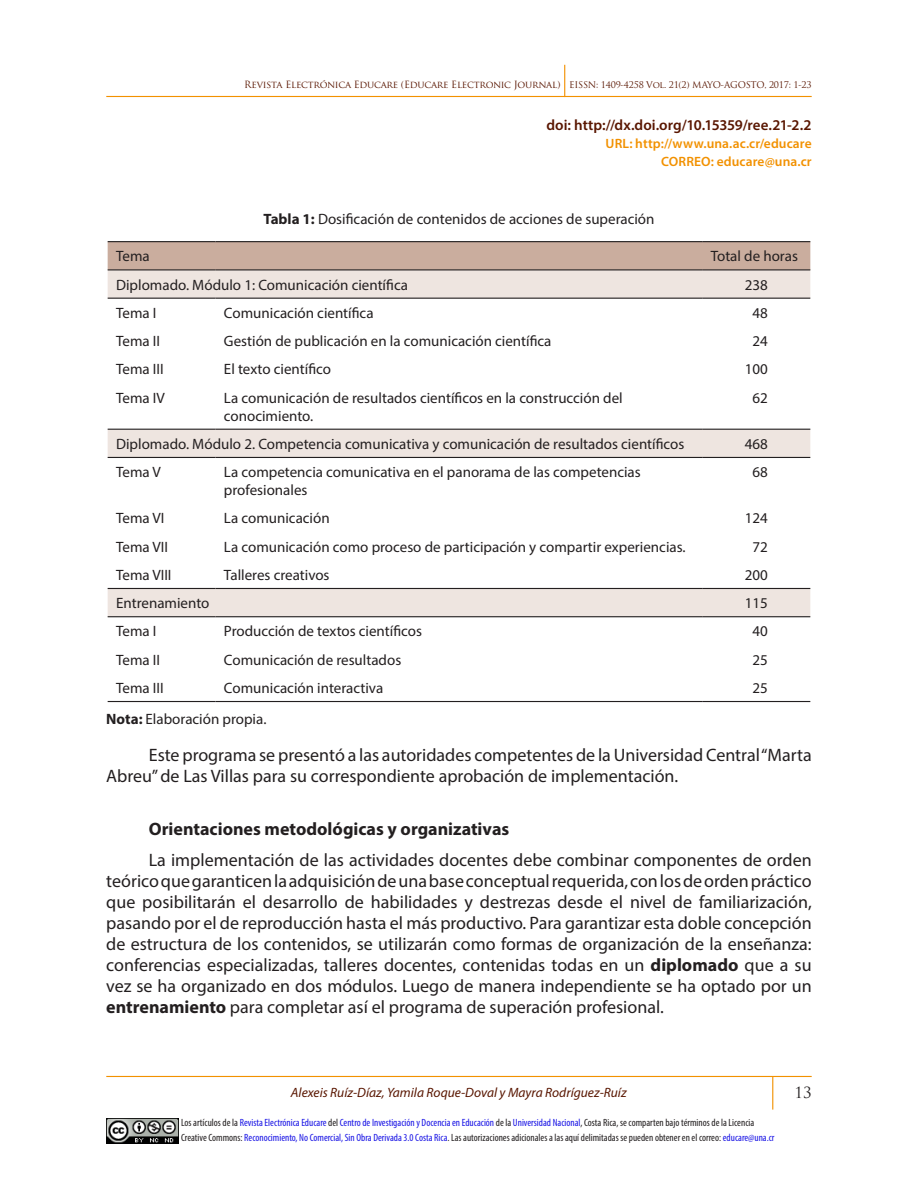
<style>
.page{position:relative;width:918px;height:1188px;background:#fff}
.page>*{position:absolute;margin:0;border:0;box-sizing:border-box;transform-origin:0 0}
.TEXTO{font:18px/21px "Myriad Pro";color:#231f20}
.SUBTITULO_2{font:700 18px "Myriad Pro";color:#231f20}
.t1{font:15px/18px "Myriad Pro";color:#231f20}
.t2{font:600 15px "Myriad Pro";color:#591600}
.t3{font:15px "Trajan Pro";color:#231f20}
.t4{font:italic 13.5px "Myriad Pro";color:#591600}
.t5{font:600 13.5px/18px "Myriad Pro";letter-spacing:.005em;color:#f29100;text-align:right}
.t6{font:condensed 10.5px/15px "Myriad Pro";color:#231f20}
.t7{font:9.75px "Trajan Pro";letter-spacing:-.025em;color:#591600}
.s1{font-size:9px}
.s2{font-weight:700}
.s3{color:#fff}
.s4{color:#1a15e5}
</style>
<div class="page">
<hr style="left:106px;top:1076px;width:706px;height:1px;background:#f29100">
<hr style="left:772px;top:1077px;width:1px;height:33px;background:#f29100">
<img style="left:106px;top:1118px;width:73px;height:26px">
<hr style="left:106px;top:96px;width:706px;height:1px;background:#f29100">
<hr style="left:564px;top:65px;width:1px;height:32px;background:#f29100">
<div style="left:108px;top:242px;width:702px;height:27px;background:#caad9e"></div>
<svg style="left:108px;top:270px;width:702px;height:346px"></svg>
<hr style="left:108px;top:241px;width:107px;height:1px;background:#231f20">
<hr style="left:215px;top:241px;width:487px;height:1px;background:#231f20">
<hr style="left:702px;top:241px;width:108px;height:1px;background:#231f20">
<hr style="left:108px;top:269px;width:107px;height:1px;background:#231f20">
<hr style="left:215px;top:269px;width:487px;height:1px;background:#231f20">
<hr style="left:702px;top:269px;width:108px;height:1px;background:#231f20">
<hr style="left:108px;top:298px;width:107px;height:1px;background:#231f20">
<hr style="left:215px;top:298px;width:487px;height:1px;background:#231f20">
<hr style="left:702px;top:298px;width:108px;height:1px;background:#231f20">
<hr style="left:108px;top:429px;width:107px;height:1px;background:#231f20">
<hr style="left:215px;top:429px;width:487px;height:1px;background:#231f20">
<hr style="left:702px;top:429px;width:108px;height:1px;background:#231f20">
<hr style="left:108px;top:457px;width:107px;height:1px;background:#231f20">
<hr style="left:215px;top:457px;width:487px;height:1px;background:#231f20">
<hr style="left:702px;top:457px;width:108px;height:1px;background:#231f20">
<hr style="left:108px;top:701px;width:107px;height:1px;background:#231f20">
<hr style="left:215px;top:701px;width:487px;height:1px;background:#231f20">
<hr style="left:702px;top:701px;width:108px;height:1px;background:#231f20">
<hr style="left:108px;top:588px;width:107px;height:1px;background:#231f20">
<hr style="left:215px;top:588px;width:487px;height:1px;background:#231f20">
<hr style="left:702px;top:588px;width:108px;height:1px;background:#231f20">
<hr style="left:108px;top:616px;width:107px;height:1px;background:#231f20">
<hr style="left:215px;top:616px;width:487px;height:1px;background:#231f20">
<hr style="left:702px;top:616px;width:108px;height:1px;background:#231f20">
<p class="t7" style="left:244px;top:78px;width:569px">Revista Electrónica Educare (Educare Electronic Journal) <span class="s1">EISSN: 1409-4258 Vol. 21(2) MAYO-AGOSTO, 2017: 1-23</span></p>
<p class="t2" style="left:547px;top:115px;width:267px">doi: http://dx.doi.org/10.15359/ree.21-2.2</p>
<p class="t5" style="left:606px;top:134px;width:208px">URL: http://www.una.ac.cr/educare<br>CORREO: educare@una.cr</p>
<p class="t1" style="left:263px;top:210px;width:393px"><span class="s2">Tabla 1:</span> Dosificación de contenidos de acciones de superación</p>
<p class="t1" style="left:116px;top:247px;width:35px">Tema</p>
<p class="t1" style="left:711px;top:247px;width:89px">Total de horas</p>
<p class="t1" style="left:116px;top:275px;width:293px">Diplomado. Módulo 1: Comunicación científica</p>
<p class="t1" style="left:745px;top:275px;width:25px">238</p>
<p class="t1" style="left:116px;top:304px;width:42px">Tema I</p>
<p class="t1" style="left:224px;top:304px;width:151px">Comunicación científica</p>
<p class="t1" style="left:745px;top:304px;width:25px"><span class="s3">0</span>48</p>
<p class="t1" style="left:116px;top:332px;width:45px">Tema II</p>
<p class="t1" style="left:224px;top:332px;width:329px">Gestión de publicación en la comunicación científica</p>
<p class="t1" style="left:745px;top:332px;width:25px"><span class="s3">0</span>24</p>
<p class="t1" style="left:116px;top:360px;width:49px">Tema III</p>
<p class="t1" style="left:224px;top:360px;width:109px">El texto científico</p>
<p class="t1" style="left:745px;top:360px;width:25px">100</p>
<p class="t1" style="left:116px;top:388px;width:50px">Tema IV</p>
<p class="t1" style="left:224px;top:388px;width:400px">La comunicación de resultados científicos en la construcción del conocimiento.</p>
<p class="t1" style="left:745px;top:388px;width:25px"><span class="s3">0</span>62</p>
<p class="t1" style="left:116px;top:435px;width:570px">Diplomado. Módulo 2. Competencia comunicativa y comunicación de resultados científicos</p>
<p class="t1" style="left:745px;top:435px;width:25px">468</p>
<p class="t1" style="left:116px;top:463px;width:46px">Tema V</p>
<p class="t1" style="left:224px;top:463px;width:418px">La competencia comunicativa en el panorama de las competencias profesionales</p>
<p class="t1" style="left:745px;top:463px;width:25px"><span class="s3">0</span>68</p>
<p class="t1" style="left:116px;top:509px;width:50px">Tema VI</p>
<p class="t1" style="left:224px;top:509px;width:107px">La comunicación</p>
<p class="t1" style="left:745px;top:509px;width:25px">124</p>
<p class="t1" style="left:116px;top:537px;width:53px">Tema VII</p>
<p class="t1" style="left:224px;top:537px;width:463px">La comunicación como proceso de participación y compartir experiencias.</p>
<p class="t1" style="left:745px;top:537px;width:25px"><span class="s3">0</span>72</p>
<p class="t1" style="left:116px;top:566px;width:57px">Tema VIII</p>
<p class="t1" style="left:224px;top:566px;width:107px">Talleres creativos</p>
<p class="t1" style="left:745px;top:566px;width:25px">200</p>
<p class="t1" style="left:116px;top:594px;width:95px">Entrenamiento</p>
<p class="t1" style="left:745px;top:594px;width:25px">115</p>
<p class="t1" style="left:116px;top:622px;width:42px">Tema I</p>
<p class="t1" style="left:224px;top:622px;width:200px">Producción de textos científicos</p>
<p class="t1" style="left:745px;top:622px;width:25px"><span class="s3">0</span>40</p>
<p class="t1" style="left:116px;top:650px;width:45px">Tema II</p>
<p class="t1" style="left:224px;top:650px;width:179px">Comunicación de resultados</p>
<p class="t1" style="left:745px;top:650px;width:25px"><span class="s3">0</span>25</p>
<p class="t1" style="left:116px;top:679px;width:49px">Tema III</p>
<p class="t1" style="left:224px;top:679px;width:161px">Comunicación interactiva</p>
<p class="t1" style="left:745px;top:679px;width:25px"><span class="s3">0</span>25</p>
<p class="t1" style="left:106px;top:710px;width:162px"><span class="s2">Nota:</span> Elaboración propia.</p>
<p class="TEXTO" style="left:106px;top:744px;width:707px;text-indent:43px">Este programa se presentó a las autoridades competentes de la Universidad Central “Marta<br>Abreu” de Las Villas para su correspondiente aprobación de implementación.</p>
<h3 class="SUBTITULO_2" style="left:149px;top:817px;width:362px">Orientaciones metodológicas y organizativas</h3>
<p class="TEXTO" style="left:106px;top:849px;width:707px;text-align:justify;text-indent:43px">La implementación de las actividades docentes debe combinar componentes de orden teórico que garanticen la adquisición de una base conceptual requerida, con los de orden práctico que posibilitarán el desarrollo de habilidades y destrezas desde el nivel de familiarización, pasando por el de reproducción hasta el más productivo. Para garantizar esta doble concepción de estructura de los contenidos, se utilizarán como formas de organización de la enseñanza: conferencias especializadas, talleres docentes, contenidas todas en un <span class="s2">diplomado</span> que a su vez se ha organizado en dos módulos. Luego de manera independiente se ha optado por un <span class="s2">entrenamiento</span> para completar así el programa de superación profesional.</p>
<p class="t4" style="left:291px;top:1084px;width:337px">Alexeis Ruíz-Díaz, Yamila Roque-Doval y Mayra Rodríguez-Ruíz</p>
<p class="t3" style="left:795px;top:1083px;width:19px">13</p>
<p class="t6" style="left:181px;top:1115px;width:595px">Los artículos de la <span class="s4">Revista Electrónica Educare</span> del <span class="s4">Centro de Investigación y Docencia en Educación</span> de la <span class="s4">Universidad Nacional</span>, Costa Rica, se comparten bajo términos de la Licencia<br>Creative Commons: <span class="s4">Reconocimiento, No Comercial, Sin Obra Derivada 3.0 Costa Rica</span>. Las autorizaciones adicionales a las aquí delimitadas se pueden obtener en el correo: <span class="s4">educare@una.cr</span></p>
</div>
